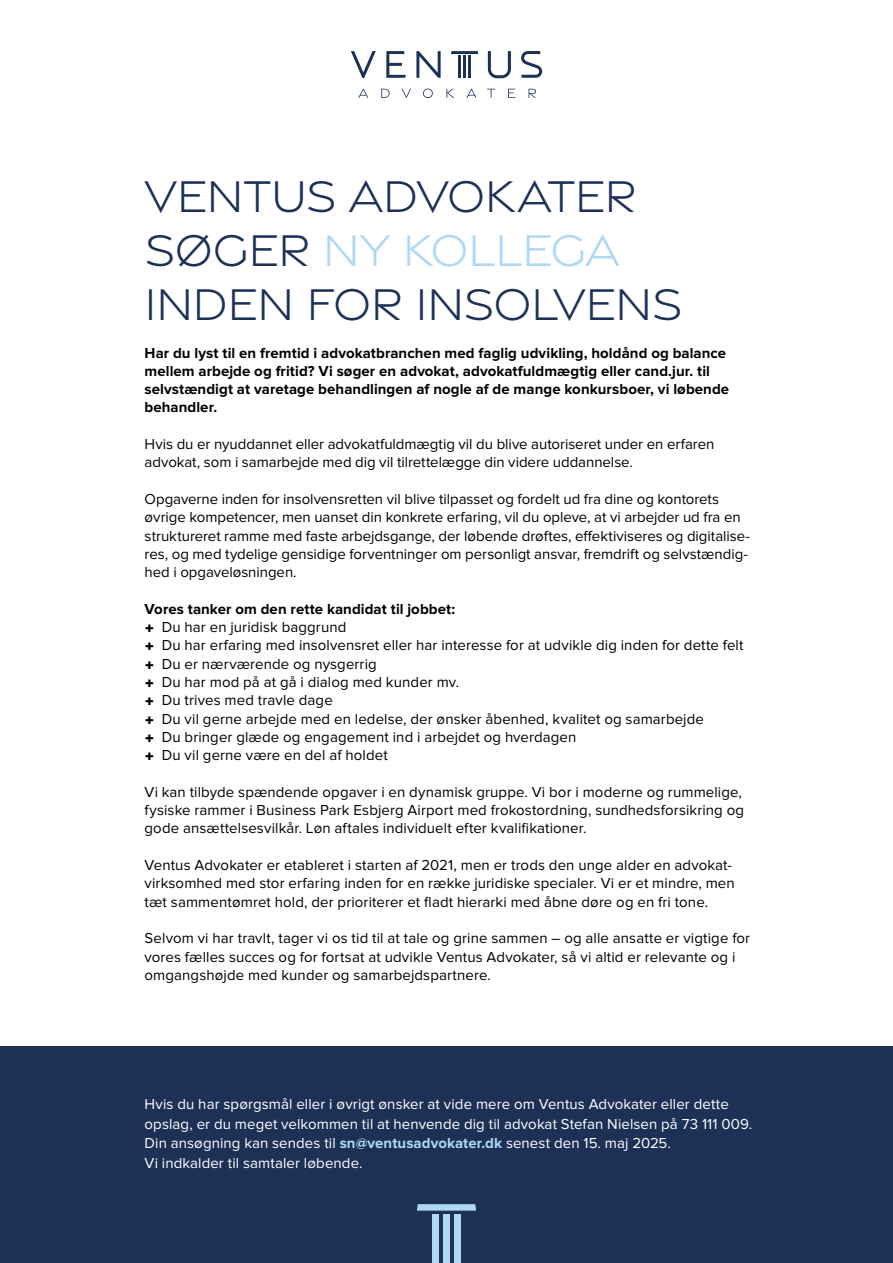
<style>
.page{position:relative;width:893px;height:1263px;background:#fff}
.page>*{position:absolute;margin:0;border:0;box-sizing:border-box;transform-origin:0 0}
.t1{font:300 48px/54px "Gravesend Sans";letter-spacing:-.02em;color:#1d3157}
.t2{font:15px/18.3px "Proxima Nova";letter-spacing:.005em;color:#000}
.t3{font:15px/19.5px "Proxima Nova";letter-spacing:.005em;color:#fff}
.t4{font:700 15px/18.3px "Proxima Nova";letter-spacing:.005em;color:#000}
.s1{color:#afd8f4}
.s2{font-weight:700}
.s3{font-family:"Modern Pictograms"}
.s4{font-weight:700;color:#afd8f4}
</style>
<div class="page">
<svg style="left:386px;top:51px;width:20px;height:27px"></svg>
<svg style="left:451px;top:51px;width:27px;height:3px"></svg>
<svg style="left:416px;top:51px;width:25px;height:27px"></svg>
<hr style="left:463px;top:56px;width:3px;height:22px;background:#1d3157">
<hr style="left:468px;top:56px;width:3px;height:22px;background:#1d3157">
<hr style="left:458px;top:56px;width:3px;height:22px;background:#1d3157">
<svg style="left:358px;top:88px;width:10px;height:10px"></svg>
<svg style="left:381px;top:89px;width:9px;height:9px"></svg>
<svg style="left:401px;top:89px;width:10px;height:9px"></svg>
<svg style="left:423px;top:89px;width:10px;height:9px"></svg>
<svg style="left:446px;top:89px;width:8px;height:9px"></svg>
<svg style="left:466px;top:88px;width:10px;height:10px"></svg>
<svg style="left:487px;top:89px;width:8px;height:9px"></svg>
<svg style="left:508px;top:89px;width:7px;height:9px"></svg>
<svg style="left:528px;top:89px;width:8px;height:9px"></svg>
<svg style="left:351px;top:51px;width:25px;height:27px"></svg>
<svg style="left:521px;top:51px;width:21px;height:27px"></svg>
<svg style="left:488px;top:51px;width:23px;height:27px"></svg>
<div style="left:0;top:1046px;width:893px;height:217px;background:#1d3157"></div>
<svg style="left:417px;top:1204px;width:59px;height:6px"></svg>
<div style="left:443px;top:1214px;width:7px;height:49px;background:#afd8f4"></div>
<div style="left:454px;top:1214px;width:7px;height:49px;background:#afd8f4"></div>
<div style="left:432px;top:1214px;width:7px;height:49px;background:#afd8f4"></div>
<h1 class="t1" style="left:145px;top:169px;width:539px">VENTUS ADVOKATER<br>SØGER <span class="s1">NY KOLLEGA<br></span>INDEN FOR INSOLVENS</h1>
<p class="t4" style="left:145px;top:344px;width:586px">Har du lyst til en fremtid i advokatbranchen med faglig udvikling, holdånd og balance mellem arbejde og fritid? Vi søger en advokat, advokatfuldmægtig eller cand.jur. til selvstændigt at varetage behandlingen af nogle af de mange konkursboer, vi løbende behandler.</p>
<p class="t2" style="left:145px;top:435px;width:571px">Hvis du er nyuddannet eller advokatfuldmægtig vil du blive autoriseret under en erfaren advokat, som i samarbejde med dig vil tilrettelægge din videre uddannelse.</p>
<p class="t2" style="left:145px;top:490px;width:607px">Opgaverne inden for insolvensretten vil blive tilpasset og fordelt ud fra dine og kontorets øvrige kompetencer, men uanset din konkrete erfaring, vil du opleve, at vi arbejder ud fra en struktureret ramme med faste arbejdsgange, der løbende drøftes, effektiviseres og digitalise&shy;res, og med tydelige gensidige forventninger om personligt ansvar, fremdrift og selvstændig&shy;hed i opgaveløsningen.</p>
<p class="t2" style="left:145px;top:600px;width:600px"><span class="s2">Vores tanker om den rette kandidat til jobbet:<br></span><span class="s3">+</span> Du har en juridisk baggrund<br><span class="s3">+</span> Du har erfaring med insolvensret eller har interesse for at udvikle dig inden for dette felt <span class="s3">+</span> Du er nærværende og nysgerrig<br><span class="s3">+</span> Du har mod på at gå i dialog med kunder mv.<br><span class="s3">+</span> Du trives med travle dage<br><span class="s3">+</span> Du vil gerne arbejde med en ledelse, der ønsker åbenhed, kvalitet og samarbejde<br><span class="s3">+</span> Du bringer glæde og engagement ind i arbejdet og hverdagen<br><span class="s3">+</span> Du vil gerne være en del af holdet</p>
<p class="t2" style="left:145px;top:783px;width:601px">Vi kan tilbyde spændende opgaver i en dynamisk gruppe. Vi bor i moderne og rummelige, fysiske rammer i Business Park Esbjerg Airport med frokostordning, sundhedsforsikring og gode ansættelsesvilkår. Løn aftales individuelt efter kvalifikationer.</p>
<p class="t2" style="left:145px;top:856px;width:592px">Ventus Advokater er etableret i starten af 2021, men er trods den unge alder en advokat&shy;virksomhed med stor erfaring inden for en række juridiske specialer. Vi er et mindre, men tæt sammentømret hold, der prioriterer et fladt hierarki med åbne døre og en fri tone.</p>
<p class="t2" style="left:145px;top:929px;width:607px">Selvom vi har travlt, tager vi os tid til at tale og grine sammen – og alle ansatte er vigtige for vores fælles succes og for fortsat at udvikle Ventus Advokater, så vi altid er relevante og i omgangshøjde med kunder og samarbejdspartnere.</p>
<p class="t3" style="left:145px;top:1094px;width:609px">Hvis du har spørgsmål eller i øvrigt ønsker at vide mere om Ventus Advokater eller dette opslag, er du meget velkommen til at henvende dig til advokat Stefan Nielsen på 73 111 009.<br>Din ansøgning kan sendes til <span class="s4">sn@ventusadvokater.dk</span> senest den 15. maj 2025.<br>Vi indkalder til samtaler løbende.</p>
</div>
